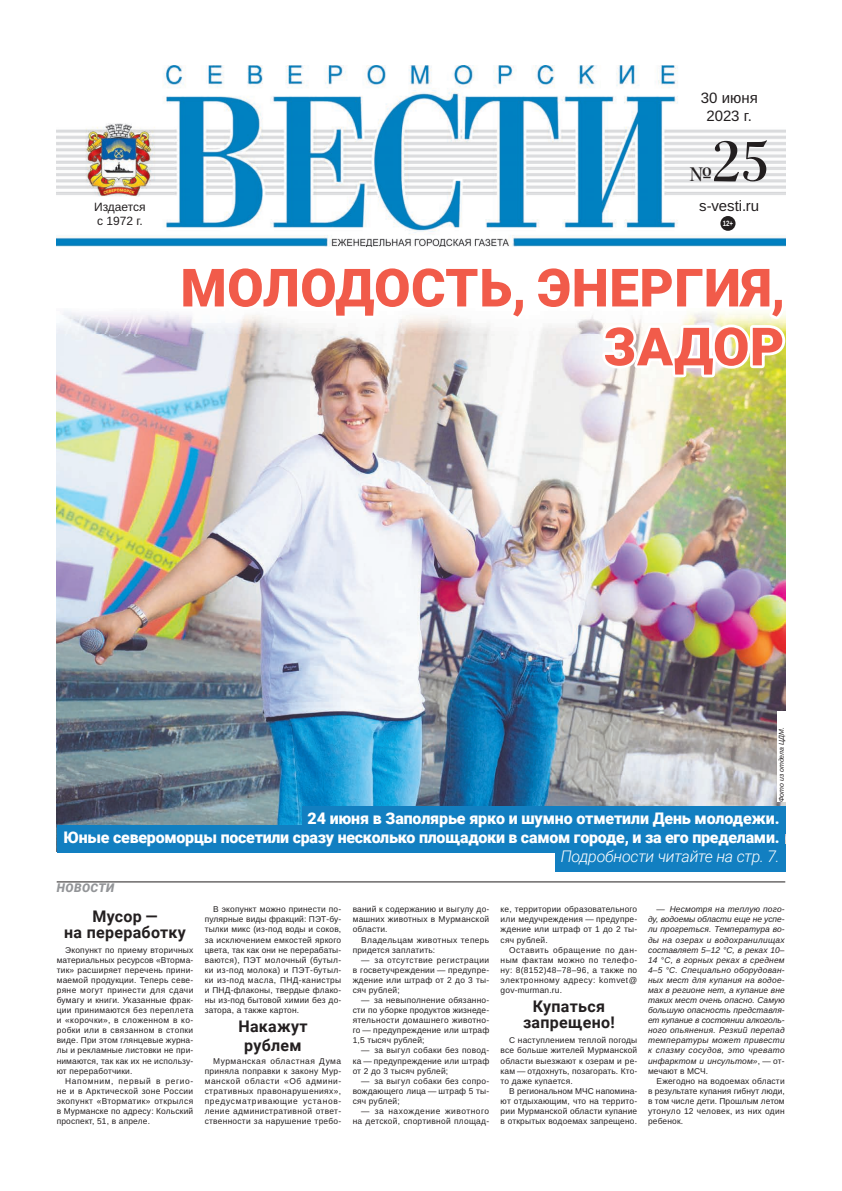
<style>
.page{position:relative;width:842px;height:1191px;background:#fff}
.page>*{position:absolute;margin:0;border:0;box-sizing:border-box;transform-origin:0 0}
.t1{font:60px "Juste";color:#231f20}
.t2{font:900 52.7px/58.9px "Roboto";letter-spacing:.01em;color:#f15b4a;text-align:right}
.t3{font:20px "Juste";color:#231f20}
.t4{font:900 16px/19.2px "Roboto";letter-spacing:-.015em;color:#fff;text-align:right}
.t5{font:700 16px/16px "Roboto";letter-spacing:.02em;color:#231f20;text-align:center}
.t6{font:italic 300 16px "Roboto";letter-spacing:-.015em;color:#fff}
.t7{font:15px/18px "Liberation Sans";color:#231f20;text-align:center}
.t8{font:12px/14.4px "Liberation Sans";color:#231f20}
.t9{font:italic 900 12px "Roboto";letter-spacing:.035em;color:#939598}
.t10{font:8.4px/10.1px "Liberation Sans";letter-spacing:.02em;color:#231f20;text-align:justify}
.t11{font:italic 8.4px/10.1px "Liberation Sans";letter-spacing:.03em;color:#231f20;text-align:justify}
.t12{font:8.4px/10.1px "Liberation Sans";letter-spacing:.045em;color:#231f20;text-align:right}
.t13{font:700 7.7px "Liberation Sans";color:#fff;scale:.81 1}
.t14{font:italic 7px "Liberation Sans";color:#231f20}
.s1{font-style:normal}
</style>
<div class="page">
<img style="left:57px;top:66px;width:728px;height:181px">
<img style="left:57px;top:327px;width:728px;height:524px">
<div style="left:720px;top:216px;width:15px;height:15px;background:#231f20;border-radius:50%"></div>
<div style="left:777px;top:711px;width:8px;height:91px;background:#fff"></div>
<hr style="left:57px;top:881px;width:728px;height:1px;background:#231f20">
<img style="left:56px;top:311px;width:122px;height:16px">
<svg style="left:178px;top:240px;width:608px;height:140px"></svg>
<div style="left:302px;top:806px;width:483px;height:27px;background:#127fc1"></div>
<div style="left:58px;top:825px;width:727px;height:27px;background:#127fc1"></div>
<div style="left:555px;top:844px;width:230px;height:27px;background:#127fc1"></div>
<h3 class="t8" style="left:94px;top:199px;width:53px">Издается с 1972 г.</h3>
<h3 class="t7" style="left:701px;top:89px;width:59px">30 июня<br>2023 г.</h3>
<h1 class="t1" style="left:712px;top:139px;width:59px">25</h1>
<p class="t13" style="left:723px;top:218px;width:14px">12+</p>
<h3 class="t3" style="left:689px;top:167px;width:24px">№</h3>
<h3 class="t7" style="left:699px;top:197px;width:62px">s-vesti.ru</h3>
<h2 class="t2" style="left:180px;top:259px;width:606px">МОЛОДОСТЬ, ЭНЕРГИЯ,<br>ЗАДОР</h2>
<p class="t14" style="left:776px;top:802px;width:76px;rotate:-90deg">Фото из отдела ЦДМ.</p>
<h3 class="t4" style="left:63px;top:808px;width:718px">24 июня в Заполярье ярко и шумно отметили День молодежи.<br>Юные североморцы посетили сразу несколько площадоки в самом городе, и за его пределами.</h3>
<h3 class="t6" style="left:561px;top:847px;width:220px">Подробности читайте на стр. 7.</h3>
<h3 class="t9" style="left:57px;top:881px;width:59px">НОВОСТИ</h3>
<h3 class="t5" style="left:64px;top:908px;width:123px">Мусор —<br>на переработку</h3>
<p class="t10" style="left:57px;top:944px;width:138px;text-indent:9px">Экопункт по приему вторичных материальных ресурсов «Вторма&shy;тик» расширяет перечень прини&shy;маемой продукции. Теперь севе&shy;ряне могут принести для сдачи бумагу и книги. Указанные фрак&shy;ции принимаются без переплета и «корочки», в сложенном в ко&shy;робки или в связанном в стопки виде. При этом глянцевые журна&shy;лы и рекламные листовки не при&shy;нимаются, так как их не использу&shy;ют переработчики.</p>
<p class="t10" style="left:57px;top:1075px;width:138px;text-indent:9px">Напомним, первый в регио&shy;не и в Арктической зоне России экопункт «Вторматик» открылся в Мурманске по адресу: Кольский проспект, 51, в апреле.</p>
<p class="t10" style="left:205px;top:904px;width:138px;text-indent:9px">В экопункт можно принести по&shy;пулярные виды фракций: ПЭТ-бу&shy;тылки микс (из-под воды и соков, за исключением емкостей яркого цвета, так как они не перерабаты&shy;ваются), ПЭТ молочный (бутыл&shy;ки из-под молока) и ПЭТ-бутыл&shy;ки из-под масла, ПНД-канистры и ПНД-флаконы, твердые флако&shy;ны из-под бытовой химии без до&shy;затора, а также картон.</p>
<h3 class="t5" style="left:238px;top:1017px;width:71px;line-height:18.8px">Накажут рублем</h3>
<p class="t10" style="left:205px;top:1055px;width:138px;text-indent:9px">Мурманская областная Дума приняла поправки к закону Мур&shy;манской области «Об админи&shy;стративных правонарушениях», предусматривающие установ&shy;ление административной ответ&shy;ственности за нарушение требо-</p>
<p class="t10" style="left:353px;top:904px;width:138px">ваний к содержанию и выгулу до&shy;машних животных в Мурманской области.</p>
<p class="t10" style="left:353px;top:934px;width:138px;text-indent:9px">Владельцам животных теперь придется заплатить:</p>
<p class="t10" style="left:353px;top:954px;width:138px;text-indent:9px">— за отсутствие регистрации в госветучреждении — предупре&shy;ждение или штраф от 2 до 3 ты&shy;сяч руб лей;</p>
<p class="t10" style="left:353px;top:995px;width:138px;text-indent:9px">— за невыполнение обязанно&shy;сти по уборке продуктов жизнеде&shy;ятельности домашнего животно&shy;го — предупреждение или штраф 1,5 тысяч руб лей;</p>
<p class="t10" style="left:353px;top:1045px;width:138px;text-indent:9px">— за выгул собаки без повод&shy;ка — предупреждение или штраф от 2 до 3 тысяч руб лей;</p>
<p class="t10" style="left:353px;top:1075px;width:138px;text-indent:9px">— за выгул собаки без сопро&shy;вождающего лица — штраф 5 ты&shy;сяч руб лей;</p>
<p class="t12" style="left:353px;top:1106px;width:138px">— за нахождение животного на детской, спортивной площад-</p>
<p class="t10" style="left:501px;top:904px;width:138px">ке, территории образовательного или медучреждения — предупре&shy;ждение или штраф от 1 до 2 ты&shy;сяч руб лей.</p>
<p class="t10" style="left:501px;top:944px;width:138px;text-indent:9px">Оставить обращение по дан&shy;ным фактам можно по телефо&shy;ну: 8(8152)48–78–96, а также по электронному адресу: komvet@ gov-murman.ru.</p>
<h3 class="t5" style="left:523px;top:998px;width:93px">Купаться запрещено!</h3>
<p class="t10" style="left:501px;top:1035px;width:138px;text-indent:9px">С наступлением теплой погоды все больше жителей Мурманской области выезжают к озерам и ре&shy;кам — отдохнуть, позагорать. К то&shy;то даже купается.</p>
<p class="t10" style="left:501px;top:1085px;width:138px;text-indent:9px">В региональном МЧС напомина&shy;ют отдыхающим, что на террито&shy;рии Мурманской области купание в открытых водоемах запрещено.</p>
<p class="t11" style="left:648px;top:904px;width:138px;text-indent:9px"><span class="s1">—</span> Несмотря на теплую пого&shy;ду, водоемы области еще не успе&shy;ли прогреться. Температура во&shy;ды на озерах и водохранилищах составляет 5–12 °C, в реках 10– 14 °C, в горных реках в среднем 4–5 °C. Специально оборудован&shy;ных мест для купания на водое&shy;мах в регионе нет, а купание вне таких мест очень опасно. Самую большую опасность представля&shy;ет купание в состоянии алкоголь&shy;ного опьянения. Резкий перепад температуры может привести к спазму сосудов, это чревато инфарктом и инсультом»<span class="s1">, — от&shy;мечают в МСЧ.</span></p>
<p class="t10" style="left:648px;top:1075px;width:138px;text-indent:9px">Ежегодно на водоемах области в результате купания гибнут люди, в том числе дети. Прошлым летом утонуло 12 человек, из них один ребенок.</p>
</div>
